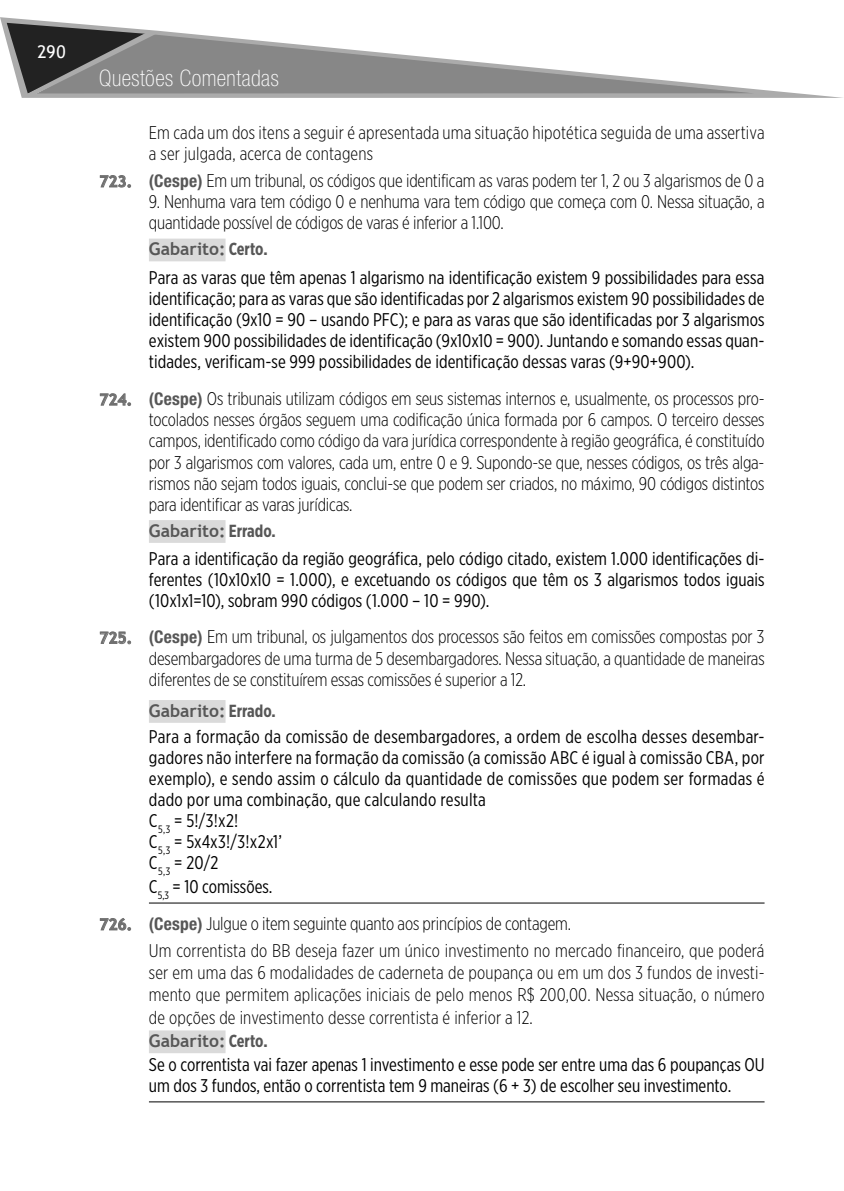
<style>
.page{position:relative;width:844px;height:1191px;background:#fff}
.page>*{position:absolute;margin:0;border:0;box-sizing:border-box;transform-origin:0 0}
.t1{font:100 condensed 22.75px "Helvetica Neue LT Std";letter-spacing:.02em;color:#fff}
.t2{font:300 18.38px/21.2px "Gotham X Narrow";letter-spacing:-.01em;color:#000;text-align:justify}
.t3{font:18.38px/21.2px "Gotham X Narrow";letter-spacing:.01em;color:#000;text-align:justify}
.t4{font:300 18.38px/21.2px "Gotham X Narrow";letter-spacing:.01em;color:#000}
.t5{font:700 17.5px "Trebuchet MS";color:#575757}
.t6{font:17.5px "Trebuchet MS";color:#fff}
.s1{font-family:"Trebuchet MS";font-weight:700;font-size:15.75px;color:#6f6f6f}
.s2{font-family:"Helvetica Neue LT Std";font-weight:700;font-stretch:condensed;font-size:17.5px;color:#575757}
.s3{font-family:"Gotham X Narrow"}
.s4{font-weight:400}
</style>
<div class="page">
<svg style="left:0;top:17px;width:843px;height:81px"></svg>
<svg style="left:4px;top:20px;width:153px;height:77px;background:#717171"></svg>
<div style="left:149px;top:239px;width:76px;height:22px;background:#dadada"></div>
<div style="left:149px;top:520px;width:76px;height:23px;background:#dadada"></div>
<div style="left:149px;top:700px;width:76px;height:23px;background:#dadada"></div>
<hr style="left:149px;top:902px;width:615px;height:1px;background:#000">
<div style="left:149px;top:1030px;width:76px;height:23px;background:#dadada"></div>
<hr style="left:149px;top:1101px;width:615px;height:1px;background:#000">
<svg style="left:99px;top:175px;width:32px;height:13px"></svg>
<svg style="left:99px;top:393px;width:32px;height:13px"></svg>
<svg style="left:99px;top:631px;width:32px;height:13px"></svg>
<svg style="left:99px;top:918px;width:32px;height:13px"></svg>
<p class="t6" style="left:37px;top:40px;width:30px">290</p>
<p class="t1" style="left:99px;top:65px;width:181px">Questões Comentadas</p>
<p class="t4" style="left:149px;top:121px;width:617px">Em cada um dos itens a seguir é apresentada uma situação hipotética seguida de uma assertiva a ser julgada, acerca de contagens</p>
<p class="t2" style="left:99px;top:170px;width:666px"><span class="s1">723.</span> <span class="s2">(Cespe)</span> Em um tribunal, os códigos que identificam as varas podem ter 1, 2 ou 3 algarismos de 0 a</p>
<p class="t2" style="left:149px;top:191px;width:617px">9. Nenhuma vara tem código 0 e nenhuma vara tem código que começa com 0. Nessa situação, a quantidade possível de códigos de varas é inferior a 1.100.</p>
<p class="t5" style="left:149px;top:238px;width:120px">Gabarito: <span class="s3">Certo.</span></p>
<p class="t3" style="left:149px;top:266px;width:617px">Para as varas que têm apenas 1 algarismo na identificação existem 9 possibilidades para essa identificação; para as varas que são identificadas por 2 algarismos existem 90 possibilidades de identificação (9x10 = 90 – usando PFC); e para as varas que são identificadas por 3 algarismos existem 900 possibilidades de identificação (9x10x10 = 900). Juntando e somando essas quan&shy;tidades, verificam-se 999 possibilidades de identificação dessas varas (9+90+900).</p>
<p class="t2" style="left:149px;top:388px;width:617px;text-indent:-50px"><span class="s1">724.</span> <span class="s2">(Cespe)</span> Os tribunais utilizam códigos em seus sistemas internos e, usualmente, os processos pro&shy;tocolados nesses órgãos seguem uma codificação única formada por 6 campos. O terceiro desses campos, identificado como código da vara jurídica correspondente à região geográfica, é constituído por 3 algarismos com valores, cada um, entre 0 e 9. Supondo-se que, nesses códigos, os três alga&shy;rismos não sejam todos iguais, conclui-se que podem ser criados, no máximo, 90 códigos distintos para identificar as varas jurídicas.</p>
<p class="t5" style="left:149px;top:519px;width:128px">Gabarito: <span class="s3">Errado.</span></p>
<p class="t3" style="left:149px;top:548px;width:617px">Para a identificação da região geográfica, pelo código citado, existem 1.000 identificações di&shy;ferentes (10x10x10 = 1.000), e excetuando os códigos que têm os 3 algarismos todos iguais (10x1x1=10), sobram 990 códigos (1.000 – 10 = 990).</p>
<p class="t2" style="left:149px;top:626px;width:617px;text-indent:-50px"><span class="s1">725.</span> <span class="s2">(Cespe)</span> Em um tribunal, os julgamentos dos processos são feitos em comissões compostas por 3 desembargadores de uma turma de 5 desembargadores. Nessa situação, a quantidade de maneiras diferentes de se constituírem essas comissões é superior a 12.</p>
<p class="t5" style="left:149px;top:699px;width:128px">Gabarito: <span class="s3">Errado.</span></p>
<p class="t3" style="left:149px;top:725px;width:617px;text-align:left">Para a formação da comissão de desembargadores, a ordem de escolha desses desembar&shy;gadores não interfere na formação da comissão (a comissão ABC é igual à comissão CBA, por exemplo), e sendo assim o cálculo da quantidade de comissões que podem ser formadas é dado por uma combinação, que calculando resulta<br>C<sub>5,3</sub> = 5!/3!x2!<br>C<sub>5,3</sub> = 5x4x3!/3!x2x1’<br>C<sub>5,3</sub> = 20/2</p>
<p class="t2" style="left:99px;top:867px;width:473px;line-height:37.1px;text-indent:50px"><span class="s4">C</span><sub>5,3</sub> <span class="s4">= 10 comissões.<br></span><span class="s1">726.</span> <span class="s2">(Cespe)</span> Julgue o item seguinte quanto aos princípios de contagem.</p>
<p class="t2" style="left:149px;top:939px;width:617px;line-height:22.2px">Um correntista do BB deseja fazer um único investimento no mercado financeiro, que poderá ser em uma das 6 modalidades de caderneta de poupança ou em um dos 3 fundos de investi&shy;mento que permitem aplicações iniciais de pelo menos R$ 200,00. Nessa situação, o número de opções de investimento desse correntista é inferior a 12.</p>
<p class="t5" style="left:149px;top:1030px;width:120px">Gabarito: <span class="s3">Certo.</span></p>
<p class="t3" style="left:149px;top:1053px;width:617px">Se o correntista vai fazer apenas 1 investimento e esse pode ser entre uma das 6 poupanças OU um dos 3 fundos, então o correntista tem 9 maneiras (6 + 3) de escolher seu investimento.</p>
</div>
